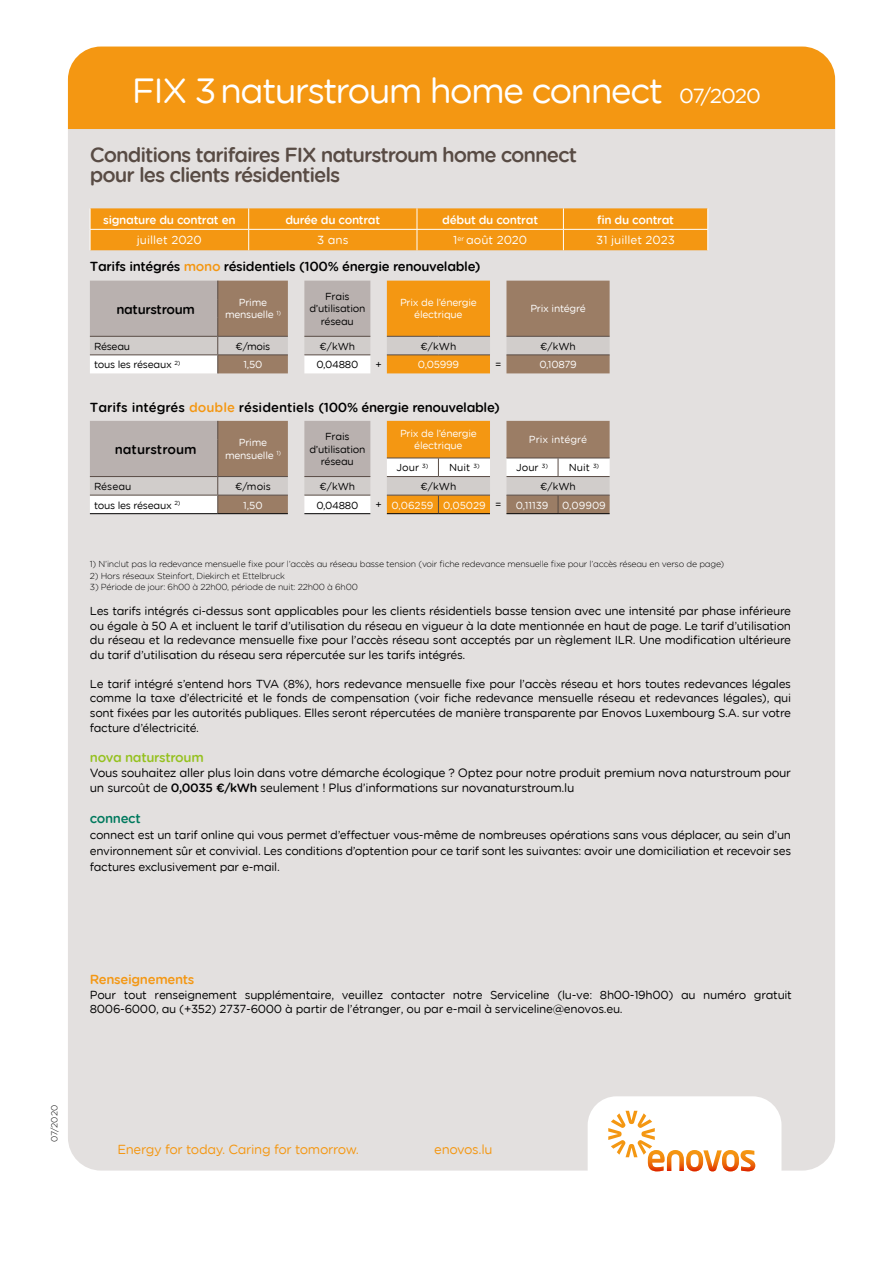
<style>
.page{position:relative;width:893px;height:1263px;background:#fff}
.page>*{position:absolute;margin:0;border:0;box-sizing:border-box;transform-origin:0 0}
.t1{font:34.95px "Gotham Rounded Book Enovos";letter-spacing:-.05em;color:#fff}
.t2{font:20.4px/20.4px "Gotham Rounded Medium Enovos";letter-spacing:-.05em;color:#584b44}
.t3{font:13.05px "Gotham Rounded Medium Enovos";color:#000}
.t4{font:13.05px "Gotham Rounded Medium Enovos";letter-spacing:-.025em;color:#000}
.t5{font:13.05px "Gotham Rounded Book Enovos";letter-spacing:-.025em;color:#f49712}
.t6{font:13.05px "Gotham Rounded Medium Enovos";letter-spacing:-.025em;color:#95c11f}
.t7{font:13.05px "Gotham Rounded Medium Enovos";letter-spacing:-.025em;color:#f49712}
.t8{font:13.05px "Gotham Rounded Medium Enovos";letter-spacing:-.025em;color:#00795d}
.t9{font:12px/15px "Gotham Rounded Book Enovos";letter-spacing:-.025em;color:#000}
.t10{font:11.7px/14.5px "Gotham Rounded Book Enovos";letter-spacing:-.025em;color:#000;text-align:justify}
.t11{font:11.7px "Gotham Rounded Medium Enovos";letter-spacing:-.025em;color:#fff}
.t12{font:11.7px "Gotham Rounded Book Enovos";color:#fff}
.t13{font:10.2px/12.1px "Gotham Rounded Book Enovos";letter-spacing:-.025em;color:#000;text-align:center}
.t14{font:10.2px/12.1px "Gotham Rounded Book Enovos";letter-spacing:-.025em;color:#fff;text-align:center}
.t15{font:10.2px "Gotham Rounded Book Enovos";color:#fff}
.t16{font:8.7px "Gotham Rounded Light Enovos";letter-spacing:-.025em;color:#000}
.s1{font-size:20.4px}
.s2{color:#f49712}
.s3{color:#000}
.s4{font-family:"Gotham Rounded Medium Enovos"}
</style>
<div class="page">
<div style="left:68px;top:129px;width:767px;height:1041px;background:#e3e0df"></div>
<div style="left:90px;top:208px;width:618px;height:42px;background:#f49712"></div>
<hr style="left:90px;top:229px;width:159px;height:1px;background:#fff">
<hr style="left:249px;top:229px;width:168px;height:1px;background:#fff">
<hr style="left:417px;top:229px;width:146px;height:1px;background:#fff">
<hr style="left:563px;top:229px;width:145px;height:1px;background:#fff">
<div style="left:68px;top:47px;width:767px;height:82px;background:#f49712"></div>
<div style="left:588px;top:1096px;width:193px;height:103px;background:#fff;border-radius:29px"></div>
<svg style="left:608px;top:1111px;width:147px;height:60px"></svg>
<svg style="left:218px;top:281px;width:392px;height:55px;background:#aa927f"></svg>
<div style="left:304px;top:281px;width:66px;height:55px;background:#b9b1af"></div>
<svg style="left:218px;top:336px;width:392px;height:19px;background:#d4d0ce"></svg>
<svg style="left:218px;top:355px;width:392px;height:159px;background:#c9beb6"></svg>
<hr style="left:218px;top:336px;width:70px;height:1px;background:#584b44">
<hr style="left:304px;top:336px;width:66px;height:1px;background:#584b44">
<hr style="left:506px;top:336px;width:52px;height:1px;background:#584b44">
<hr style="left:558px;top:336px;width:52px;height:1px;background:#584b44">
<hr style="left:218px;top:354px;width:70px;height:1px;background:#584b44">
<hr style="left:304px;top:354px;width:66px;height:1px;background:#584b44">
<hr style="left:506px;top:354px;width:52px;height:1px;background:#584b44">
<hr style="left:558px;top:354px;width:52px;height:1px;background:#584b44">
<hr style="left:506px;top:458px;width:52px;height:1px;background:#584b44">
<hr style="left:558px;top:458px;width:52px;height:1px;background:#584b44">
<svg style="left:558px;top:458px;width:1px;height:18px"></svg>
<hr style="left:218px;top:476px;width:70px;height:1px;background:#584b44">
<hr style="left:304px;top:476px;width:66px;height:1px;background:#584b44">
<hr style="left:506px;top:476px;width:52px;height:1px;background:#584b44">
<hr style="left:558px;top:476px;width:52px;height:1px;background:#584b44">
<hr style="left:218px;top:495px;width:70px;height:1px;background:#584b44">
<svg style="left:90px;top:281px;width:128px;height:232px;background:#cdc8c6"></svg>
<hr style="left:304px;top:495px;width:66px;height:1px;background:#584b44">
<hr style="left:506px;top:495px;width:52px;height:1px;background:#584b44">
<hr style="left:558px;top:495px;width:52px;height:1px;background:#584b44">
<svg style="left:558px;top:495px;width:1px;height:18px"></svg>
<svg style="left:387px;top:281px;width:103px;height:232px;background:#e8b46a"></svg>
<hr style="left:90px;top:513px;width:128px;height:1px;background:#000">
<hr style="left:218px;top:513px;width:70px;height:1px;background:#000">
<hr style="left:304px;top:513px;width:66px;height:1px;background:#000">
<hr style="left:387px;top:513px;width:51px;height:1px;background:#000">
<hr style="left:438px;top:513px;width:52px;height:1px;background:#000">
<hr style="left:506px;top:513px;width:52px;height:1px;background:#000">
<hr style="left:558px;top:513px;width:52px;height:1px;background:#000">
<h1 class="t1" style="left:132px;top:67px;width:631px">FIX 3 naturstroum home connect <span class="s1">07/2020</span></h1>
<h2 class="t2" style="left:90px;top:144px;width:489px">Conditions tarifaires FIX naturstroum home connect pour les clients résidentiels</h2>
<p class="t11" style="left:103px;top:211px;width:134px">signature du contrat en</p>
<p class="t11" style="left:285px;top:211px;width:96px">durée du contrat</p>
<p class="t11" style="left:442px;top:211px;width:97px">début du contrat</p>
<p class="t11" style="left:597px;top:211px;width:78px">fin du contrat</p>
<p class="t12" style="left:137px;top:232px;width:66px">juillet 2020</p>
<p class="t12" style="left:317px;top:232px;width:33px">3 ans</p>
<p class="t12" style="left:453px;top:232px;width:76px">1<sup>er</sup> août 2020</p>
<p class="t12" style="left:596px;top:232px;width:80px">31 juillet 2023</p>
<p class="t4" style="left:90px;top:257px;width:392px">Tarifs intégrés <span class="s2">mono</span> résidentiels (100% énergie renouvelable)</p>
<p class="t4" style="left:116px;top:300px;width:80px">naturstroum</p>
<p class="t14" style="left:225px;top:296px;width:57px">Prime mensuelle <sup>1)</sup></p>
<p class="t13" style="left:309px;top:290px;width:58px">Frais d’utilisation réseau</p>
<p class="t14" style="left:400px;top:296px;width:78px">Prix de l’énergie électrique</p>
<p class="t14" style="left:530px;top:302px;width:57px">Prix intégré</p>
<p class="t13" style="left:94px;top:339px;width:38px">Réseau</p>
<p class="t13" style="left:236px;top:339px;width:36px">€/mois</p>
<p class="t13" style="left:320px;top:339px;width:37px">€/kWh</p>
<p class="t13" style="left:421px;top:339px;width:37px">€/kWh</p>
<p class="t13" style="left:540px;top:339px;width:37px">€/kWh</p>
<p class="t13" style="left:94px;top:358px;width:88px">tous les réseaux <sup>2)</sup></p>
<p class="t14" style="left:244px;top:358px;width:20px">1,50</p>
<p class="t13" style="left:316px;top:358px;width:44px">0,04880</p>
<p class="t13" style="left:375px;top:358px;width:8px">+</p>
<p class="t14" style="left:418px;top:358px;width:43px">0,05999</p>
<p class="t13" style="left:495px;top:358px;width:8px">=</p>
<p class="t14" style="left:539px;top:358px;width:39px">0,10879</p>
<p class="t3" style="left:90px;top:398px;width:412px">Tarifs intégrés <span class="s2">double</span> résidentiels (100% énergie renouvelable)</p>
<p class="t3" style="left:115px;top:440px;width:83px">naturstroum</p>
<p class="t14" style="left:225px;top:436px;width:57px">Prime mensuelle <sup>1)</sup></p>
<p class="t13" style="left:309px;top:430px;width:58px">Frais d’utilisation réseau</p>
<p class="t14" style="left:400px;top:427px;width:78px">Prix de l’énergie électrique</p>
<p class="t15" style="left:529px;top:433px;width:60px">Prix intégré</p>
<p class="t13" style="left:396px;top:461px;width:33px">Jour <sup>3)</sup></p>
<p class="t13" style="left:449px;top:461px;width:32px">Nuit <sup>3)</sup></p>
<p class="t13" style="left:516px;top:461px;width:33px">Jour <sup>3)</sup></p>
<p class="t13" style="left:569px;top:461px;width:32px">Nuit <sup>3)</sup></p>
<p class="t13" style="left:94px;top:480px;width:39px">Réseau</p>
<p class="t13" style="left:235px;top:480px;width:38px">€/mois</p>
<p class="t13" style="left:320px;top:480px;width:37px">€/kWh</p>
<p class="t13" style="left:421px;top:480px;width:37px">€/kWh</p>
<p class="t13" style="left:540px;top:480px;width:37px">€/kWh</p>
<p class="t13" style="left:94px;top:498px;width:88px">tous les réseaux <sup>2)</sup></p>
<p class="t14" style="left:243px;top:498px;width:21px">1,50</p>
<p class="t13" style="left:316px;top:498px;width:44px">0,04880</p>
<p class="t15" style="left:375px;top:498px;width:127px"><span class="s3">+</span> 0,06259 0,05029 <span class="s3">=</span></p>
<p class="t14" style="left:516px;top:498px;width:34px">0,11139</p>
<p class="t14" style="left:562px;top:498px;width:45px">0,09909</p>
<p class="t16" style="left:90px;top:558px;width:636px">1) N’inclut pas la redevance mensuelle fixe pour l’accès au réseau basse tension (voir fiche redevance mensuelle fixe pour l’accès réseau en verso de page)</p>
<p class="t16" style="left:90px;top:570px;width:197px">2) Hors réseaux Steinfort, Diekirch et Ettelbruck</p>
<p class="t16" style="left:90px;top:581px;width:269px">3) Période de jour: 6h00 à 22h00, période de nuit: 22h00 à 6h00</p>
<p class="t10" style="left:90px;top:603px;width:703px">Les tarifs intégrés ci-dessus sont applicables pour les clients résidentiels basse tension avec une intensité par phase inférieure ou égale à 50 A et incluent le tarif d’utilisation du réseau en vigueur à la date mentionnée en haut de page. Le tarif d’utilisation du réseau et la redevance mensuelle fixe pour l’accès réseau sont acceptés par un règlement ILR. Une modification ultérieure du tarif d’utilisation du réseau sera répercutée sur les tarifs intégrés.</p>
<p class="t10" style="left:90px;top:676px;width:703px">Le tarif intégré s’entend hors TVA (8%), hors redevance mensuelle fixe pour l’accès réseau et hors toutes redevances légales comme la taxe d’électricité et le fonds de compensation (voir fiche redevance mensuelle réseau et redevances légales), qui sont fixées par les autorités publiques. Elles seront répercutées de manière transparente par Enovos Luxembourg S.A. sur votre facture d’électricité.</p>
<p class="t6" style="left:90px;top:748px;width:115px">nova naturstroum</p>
<p class="t9" style="left:90px;top:765px;width:703px">Vous souhaitez aller plus loin dans votre démarche écologique ? Optez pour notre produit premium nova naturstroum pour un surcoût de <span class="s4">0,0035 €/kWh</span> seulement ! Plus d’informations sur novanaturstroum.lu</p>
<p class="t8" style="left:90px;top:809px;width:52px">connect</p>
<p class="t10" style="left:90px;top:826px;width:703px;line-height:16px">connect est un tarif online qui vous permet d’effectuer vous-même de nombreuses opérations sans vous déplacer, au sein d’un environnement sûr et convivial. Les conditions d’optention pour ce tarif sont les suivantes: avoir une domiciliation et recevoir ses factures exclusivement par e-mail.</p>
<p class="t7" style="left:90px;top:970px;width:106px">Renseignements</p>
<p class="t10" style="left:90px;top:987px;width:704px">Pour tout renseignement supplémentaire, veuillez contacter notre Serviceline (lu-ve: 8h00-19h00) au numéro gratuit<br>8006-6000, au (+352) 2737-6000 à partir de l’étranger, ou par e-mail à serviceline@enovos.eu.</p>
<p class="t16" style="left:48px;top:1142px;width:38px;rotate:-90deg">07/2020</p>
<p class="t5" style="left:117px;top:1141px;width:243px">Energy for today. Caring for tomorrow.</p>
<p class="t5" style="left:434px;top:1141px;width:60px">enovos.lu</p>
</div>
